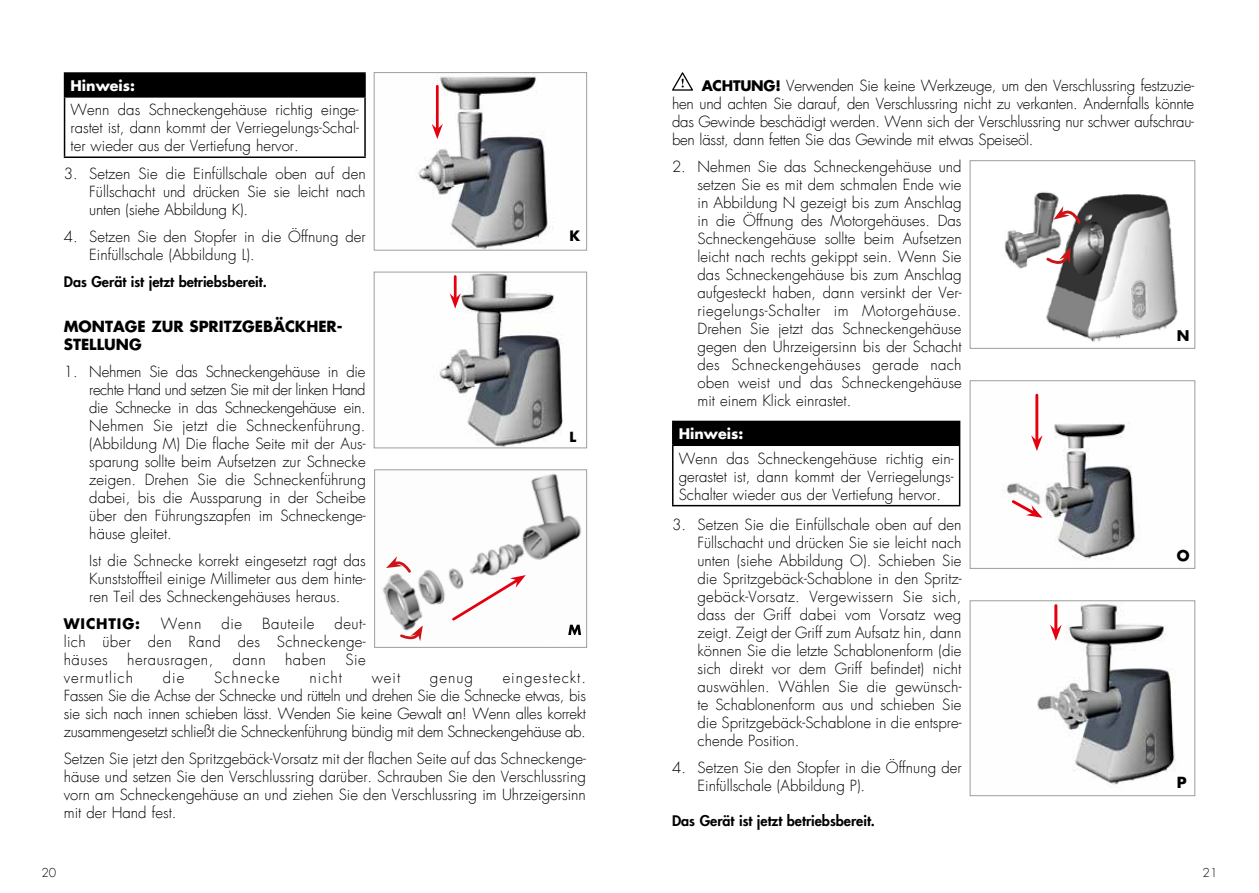
<style>
.page{position:relative;width:1259px;height:893px;background:#fff}
.page>*{position:absolute;margin:0;border:0;box-sizing:border-box;transform-origin:0 0}
.t1{font:300 15px/18px "Futura LT";color:#000;text-align:justify}
.t2{font:700 15px/18px "Futura LT";color:#000}
.t3{font:300 15px "Futura LT";letter-spacing:.065em;color:#000}
.t4{font:300 15px "Futura LT";letter-spacing:.03em;color:#000}
.t5{font:300 15px "Futura LT";letter-spacing:.035em;color:#000}
.t6{font:700 14.4px "Futura LT";color:#000}
.t7{font:800 14.25px "Futura LT";color:#000}
.t8{font:700 14.25px "Futura LT";color:#fff}
.t9{font:700 14.25px "Futura LT";letter-spacing:.06em;color:#000}
.t10{font:700 14.1px "Futura LT";color:#000}
.t11{font:700 13.65px "Futura LT";color:#000}
.t12{font:300 12px "Futura LT";color:#000}
.s1{font-weight:700;font-size:14.25px}
</style>
<div class="page">
<svg style="left:672px;top:72px;width:21px;height:19px"></svg>
<div style="left:673px;top:421px;width:286px;height:24px;background:#000"></div>
<hr style="left:672px;top:421px;width:288px;height:1px;background:#000">
<svg style="left:672px;top:422px;width:1px;height:22px"></svg>
<svg style="left:959px;top:422px;width:1px;height:22px"></svg>
<hr style="left:672px;top:444px;width:288px;height:2px;background:#000">
<hr style="left:672px;top:446px;width:1px;height:59px;background:#000">
<hr style="left:959px;top:446px;width:1px;height:59px;background:#000">
<hr style="left:672px;top:505px;width:288px;height:1px;background:#000">
<img style="left:1037px;top:603px;width:139px;height:185px">
<div style="left:969px;top:600px;width:226px;height:196px;border:1px solid #9c9d9d"></div>
<hr style="left:1054px;top:606px;width:3px;height:24px;background:#e3000f">
<svg style="left:1050px;top:625px;width:11px;height:16px"></svg>
<div style="left:65px;top:73px;width:300px;height:24px;background:#000"></div>
<hr style="left:64px;top:72px;width:302px;height:2px;background:#000">
<svg style="left:64px;top:74px;width:1px;height:22px"></svg>
<hr style="left:364px;top:74px;width:2px;height:22px;background:#000">
<hr style="left:64px;top:96px;width:302px;height:2px;background:#000">
<hr style="left:64px;top:98px;width:1px;height:58px;background:#000">
<hr style="left:364px;top:98px;width:2px;height:58px;background:#000">
<hr style="left:64px;top:156px;width:302px;height:2px;background:#000">
<img style="left:1004px;top:192px;width:174px;height:150px">
<div style="left:969px;top:160px;width:226px;height:189px;border:1px solid #9c9d9d"></div>
<svg style="left:1045px;top:247px;width:25px;height:21px"></svg>
<svg style="left:1053px;top:206px;width:29px;height:19px"></svg>
<img style="left:1006px;top:393px;width:129px;height:167px">
<div style="left:969px;top:380px;width:226px;height:189px;border:1px solid #9c9d9d"></div>
<hr style="left:1035px;top:395px;width:3px;height:46px;background:#e3000f">
<svg style="left:1031px;top:435px;width:11px;height:16px"></svg>
<svg style="left:1009px;top:498px;width:33px;height:20px"></svg>
<img style="left:382px;top:473px;width:200px;height:162px">
<div style="left:374px;top:469px;width:213px;height:179px;border:1px solid #9c9d9d"></div>
<svg style="left:450px;top:575px;width:76px;height:48px"></svg>
<svg style="left:399px;top:625px;width:24px;height:16px"></svg>
<svg style="left:386px;top:556px;width:26px;height:18px"></svg>
<svg style="left:568px;top:625px;width:13px;height:10px"></svg>
<img style="left:439px;top:274px;width:124px;height:172px">
<div style="left:374px;top:272px;width:213px;height:176px;border:1px solid #9c9d9d"></div>
<hr style="left:454px;top:276px;width:2px;height:23px;background:#e3000f">
<svg style="left:450px;top:293px;width:11px;height:16px"></svg>
<img style="left:418px;top:76px;width:135px;height:172px">
<div style="left:374px;top:72px;width:213px;height:178px;border:1px solid #9c9d9d"></div>
<hr style="left:436px;top:86px;width:3px;height:43px;background:#e3000f">
<svg style="left:432px;top:124px;width:11px;height:15px"></svg>
<p class="t8" style="left:71px;top:76px;width:66px">Hinweis:</p>
<p class="t1" style="left:71px;top:101px;width:290px">Wenn das Schneckengehäuse richtig einge&shy;rastet ist, dann kommt der Verriegelungs-Schal&shy;ter wieder aus der Vertiefung hervor.</p>
<p class="t1" style="left:89px;top:165px;width:278px;text-indent:-26px">3. Setzen Sie die Einfüllschale oben auf den Füllschacht und drücken Sie sie leicht nach unten (siehe Abbildung K).</p>
<p class="t1" style="left:89px;top:228px;width:278px;text-indent:-26px">4. Setzen Sie den Stopfer in die Öffnung der<br>Einfüllschale (Abbildung L).</p>
<p class="t7" style="left:64px;top:272px;width:204px">Das Gerät ist jetzt betriebsbereit.</p>
<p class="t2" style="left:64px;top:317px;width:280px">MONTAGE ZUR SPRITZGEBÄCKHER-<br>STELLUNG</p>
<p class="t1" style="left:89px;top:363px;width:278px;text-indent:-26px">1. Nehmen Sie das Schneckengehäuse in die rechte Hand und setzen Sie mit der linken Hand die Schnecke in das Schneckengehäuse ein.<br>Nehmen Sie jetzt die Schneckenführung. (Abbildung M) Die flache Seite mit der Aus&shy;sparung sollte beim Aufsetzen zur Schnecke zeigen. Drehen Sie die Schneckenführung dabei, bis die Aussparung in der Scheibe über den Führungszapfen im Schneckenge&shy;häuse gleitet.</p>
<p class="t1" style="left:89px;top:552px;width:278px">Ist die Schnecke korrekt eingesetzt ragt das Kunststoffteil einige Millimeter aus dem hinte&shy;ren Teil des Schneckengehäuses heraus.</p>
<p class="t9" style="left:64px;top:614px;width:78px">WICHTIG:</p>
<p class="t1" style="left:161px;top:615px;width:42px">Wenn</p>
<p class="t1" style="left:221px;top:615px;width:22px">die</p>
<p class="t5" style="left:262px;top:614px;width:54px">Bauteile</p>
<p class="t10" style="left:569px;top:226px;width:12px">K</p>
<p class="t11" style="left:569px;top:428px;width:8px">L</p>
<p class="t1" style="left:64px;top:615px;width:303px;text-indent:271px">deut&shy;lich über den Rand des Schneckenge&shy;häuses</p>
<p class="t4" style="left:127px;top:650px;width:88px">herausragen,</p>
<p class="t1" style="left:233px;top:651px;width:34px">dann</p>
<p class="t1" style="left:285px;top:651px;width:43px">haben</p>
<p class="t1" style="left:345px;top:651px;width:22px">Sie</p>
<p class="t3" style="left:64px;top:668px;width:71px">vermutlich</p>
<p class="t1" style="left:163px;top:669px;width:23px">die</p>
<p class="t3" style="left:214px;top:668px;width:67px">Schnecke</p>
<p class="t1" style="left:309px;top:669px;width:34px">nicht</p>
<p class="t1" style="left:372px;top:669px;width:30px">weit</p>
<p class="t1" style="left:430px;top:669px;width:45px">genug</p>
<p class="t1" style="left:64px;top:669px;width:524px;text-indent:439px">eingesteckt.<br>Fassen Sie die Achse der Schnecke und rütteln und drehen Sie die Schnecke etwas, bis sie sich nach innen schieben lässt. Wenden Sie keine Gewalt an! Wenn alles korrekt zusammengesetzt schließt die Schneckenführung bündig mit dem Schneckengehäuse ab.</p>
<p class="t1" style="left:64px;top:750px;width:524px">Setzen Sie jetzt den Spritzgebäck-Vorsatz mit der flachen Seite auf das Schneckenge&shy;häuse und setzen Sie den Verschlussring darüber. Schrauben Sie den Verschlussring vorn am Schneckengehäuse an und ziehen Sie den Verschlussring im Uhrzeigersinn mit der Hand fest.</p>
<p class="t1" style="left:672px;top:77px;width:524px;text-indent:30px"><span class="s1">ACHTUNG!</span> Verwenden Sie keine Werkzeuge, um den Verschlussring festzuzie&shy;hen und achten Sie darauf, den Verschlussring nicht zu verkanten. Andernfalls könnte das Gewinde beschädigt werden. Wenn sich der Verschlussring nur schwer aufschrau&shy;ben lässt, dann fetten Sie das Gewinde mit etwas Speiseöl.</p>
<p class="t1" style="left:697px;top:158px;width:266px;text-indent:-26px">2. Nehmen Sie das Schneckengehäuse und setzen Sie es mit dem schmalen Ende wie in Abbildung N gezeigt bis zum Anschlag in die Öffnung des Motorgehäuses. Das Schneckengehäuse sollte beim Aufsetzen leicht nach rechts gekippt sein. Wenn Sie das Schneckengehäuse bis zum Anschlag aufgesteckt haben, dann versinkt der Ver&shy;riegelungs-Schalter im Motorgehäuse.<br>Drehen Sie jetzt das Schneckengehäuse gegen den Uhrzeigersinn bis der Schacht des Schneckengehäuses gerade nach oben weist und das Schneckengehäuse mit einem Klick einrastet.</p>
<p class="t8" style="left:679px;top:424px;width:66px">Hinweis:</p>
<p class="t1" style="left:679px;top:450px;width:276px">Wenn das Schneckengehäuse richtig ein&shy;gerastet ist, dann kommt der Verriegelungs-Schalter wieder aus der Vertiefung hervor.</p>
<p class="t1" style="left:697px;top:516px;width:265px;text-indent:-26px">3. Setzen Sie die Einfüllschale oben auf den Füllschacht und drücken Sie sie leicht nach unten (siehe Abbildung O). Schieben Sie die Spritzgebäck-Schablone in den Spritz&shy;gebäck-Vorsatz. Vergewissern Sie sich, dass der Griff dabei vom Vorsatz weg zeigt. Zeigt der Griff zum Aufsatz hin, dann können Sie die letzte Schablonenform (die sich direkt vor dem Griff befindet) nicht auswählen. Wählen Sie die gewünsch&shy;te Schablonenform aus und schieben Sie die Spritzgebäck-Schablone in die entspre&shy;chende Position.</p>
<p class="t1" style="left:697px;top:759px;width:265px;text-indent:-26px">4. Setzen Sie den Stopfer in die Öffnung der<br>Einfüllschale (Abbildung P).</p>
<p class="t7" style="left:672px;top:811px;width:204px">Das Gerät ist jetzt betriebsbereit.</p>
<p class="t6" style="left:1176px;top:326px;width:14px">N</p>
<p class="t6" style="left:1176px;top:546px;width:14px">O</p>
<p class="t2" style="left:1176px;top:773px;width:11px">P</p>
<p class="t12" style="left:41px;top:866px;width:16px">20</p>
<p class="t12" style="left:1202px;top:866px;width:16px">21</p>
</div>
